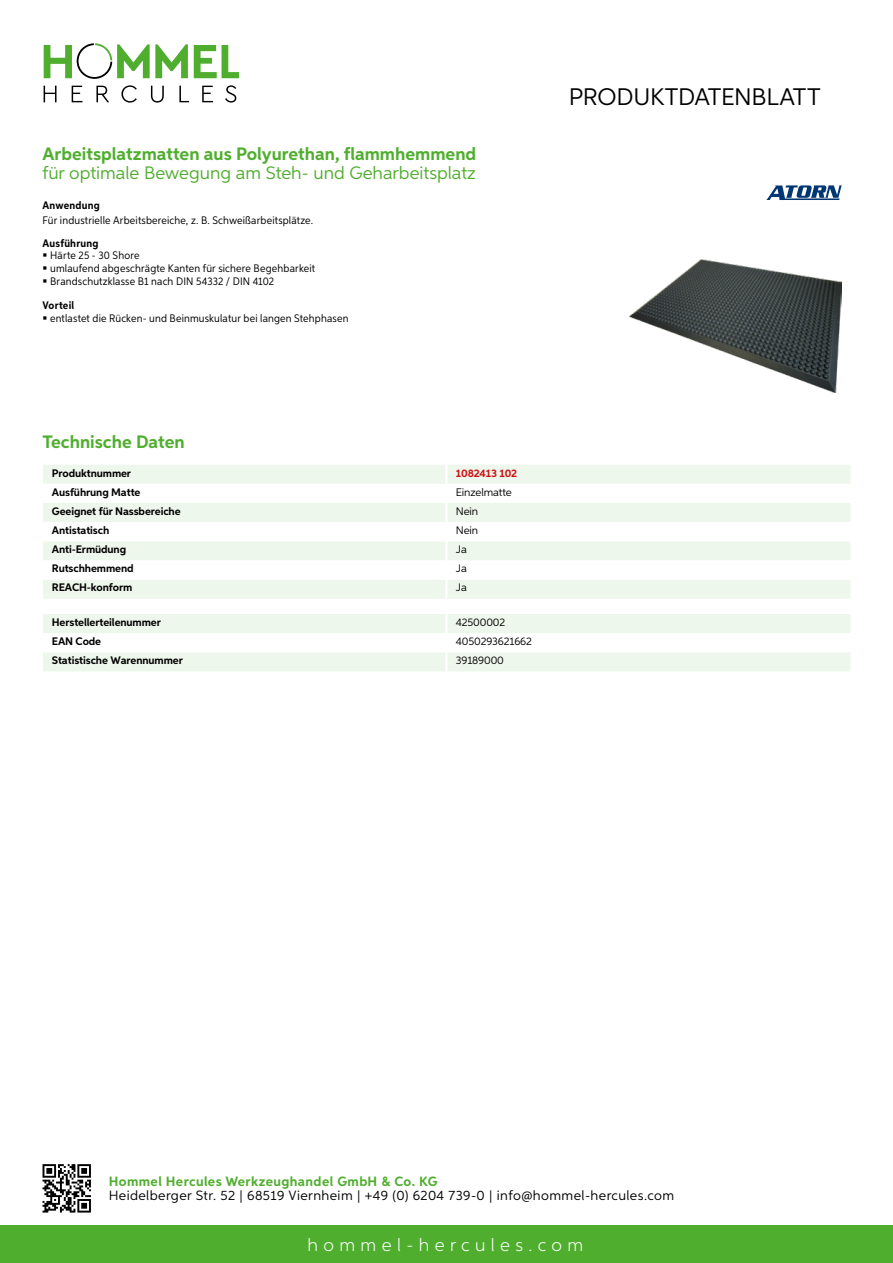
<style>
.page{position:relative;width:893px;height:1263px;background:#fff}
.page>*{position:absolute;margin:0;border:0;box-sizing:border-box;transform-origin:0 0}
.t1{font:24px "Aspira";letter-spacing:-.01em;color:#000}
.t2{font:700 18px "Aspira";color:#50ae2f}
.t3{font:18px "Aspira";color:#50ae2f}
.t4{font:300 18px "Aspira";letter-spacing:.3em;color:#fff}
.t5{font:13.5px "Aspira";letter-spacing:.03em;color:#000}
.t6{font:700 13.5px "Aspira";letter-spacing:.03em;color:#50ae2f}
.t7{font:10.95px/12.8px "Aspira Nar";letter-spacing:.015em;color:#000}
.t8{font:700 10.95px "Aspira";letter-spacing:-.01em;color:#000}
.t9{font:10.95px "Aspira";letter-spacing:-.01em;color:#000}
.t10{font:700 10.95px "Aspira Nar";letter-spacing:.02em;color:#000}
.t11{font:700 10.95px "Aspira";letter-spacing:-.01em;color:#cd1013}
</style>
<div class="page">
<div style="left:0;top:1226px;width:893px;height:37px;background:#50ae2f"></div>
<svg style="left:43px;top:1164px;width:48px;height:48px"></svg>
<svg style="left:194px;top:45px;width:45px;height:33px"></svg>
<svg style="left:44px;top:43px;width:144px;height:36px"></svg>
<svg style="left:44px;top:86px;width:13px;height:16px"></svg>
<svg style="left:72px;top:86px;width:10px;height:16px"></svg>
<svg style="left:96px;top:86px;width:13px;height:16px"></svg>
<svg style="left:121px;top:85px;width:16px;height:18px"></svg>
<svg style="left:151px;top:86px;width:13px;height:17px"></svg>
<svg style="left:179px;top:86px;width:10px;height:16px"></svg>
<svg style="left:202px;top:86px;width:11px;height:16px"></svg>
<svg style="left:225px;top:85px;width:11px;height:18px"></svg>
<div style="left:43px;top:465px;width:807px;height:134px;background:#eef7eb"></div>
<svg style="left:43px;top:484px;width:807px;height:95px"></svg>
<hr style="left:445px;top:465px;width:3px;height:19px;background:#fff">
<hr style="left:445px;top:484px;width:3px;height:19px;background:#fff">
<hr style="left:445px;top:503px;width:3px;height:19px;background:#fff">
<hr style="left:445px;top:522px;width:3px;height:19px;background:#fff">
<hr style="left:445px;top:541px;width:3px;height:19px;background:#fff">
<hr style="left:445px;top:560px;width:3px;height:19px;background:#fff">
<hr style="left:445px;top:579px;width:3px;height:20px;background:#fff">
<svg style="left:43px;top:614px;width:807px;height:57px"></svg>
<hr style="left:445px;top:652px;width:3px;height:19px;background:#fff">
<img style="left:629px;top:259px;width:213px;height:133px">
<svg style="left:766px;top:185px;width:76px;height:15px"></svg>
<h2 class="t2" style="left:43px;top:142px;width:435px">Arbeitsplatzmatten aus Polyurethan, flammhemmend</h2>
<h2 class="t3" style="left:43px;top:162px;width:435px">für optimale Bewegung am Steh- und Geharbeitsplatz</h2>
<p class="t10" style="left:43px;top:199px;width:59px">Anwendung</p>
<p class="t7" style="left:43px;top:214px;width:272px">Für industrielle Arbeitsbereiche, z. B. Schweißarbeitsplätze.</p>
<p class="t10" style="left:43px;top:236px;width:58px">Ausführung</p>
<p class="t7" style="left:50px;top:249px;width:266px">Härte 25 - 30 Shore<br>umlaufend abgeschrägte Kanten für sichere Begehbarkeit<br>Brandschutzklasse B1 nach DIN 54332 / DIN 4102</p>
<p class="t10" style="left:43px;top:299px;width:33px">Vorteil</p>
<p class="t7" style="left:50px;top:312px;width:300px">entlastet die Rücken- und Beinmuskulatur bei langen Stehphasen</p>
<h1 class="t1" style="left:569px;top:82px;width:253px">Produktdatenblatt</h1>
<h2 class="t2" style="left:43px;top:430px;width:144px">Technische Daten</h2>
<p class="t8" style="left:52px;top:466px;width:81px">Produktnummer</p>
<p class="t11" style="left:456px;top:466px;width:63px">1082413 102</p>
<p class="t8" style="left:52px;top:485px;width:90px">Ausführung Matte</p>
<p class="t9" style="left:456px;top:485px;width:57px">Einzelmatte</p>
<p class="t8" style="left:52px;top:504px;width:130px">Geeignet für Nassbereiche</p>
<p class="t9" style="left:456px;top:504px;width:24px">Nein</p>
<p class="t8" style="left:52px;top:523px;width:59px">Antistatisch</p>
<p class="t9" style="left:456px;top:524px;width:24px">Nein</p>
<p class="t8" style="left:52px;top:543px;width:76px">Anti-Ermüdung</p>
<p class="t9" style="left:456px;top:543px;width:13px">Ja</p>
<p class="t8" style="left:52px;top:562px;width:83px">Rutschhemmend</p>
<p class="t9" style="left:456px;top:562px;width:13px">Ja</p>
<p class="t8" style="left:52px;top:581px;width:82px">REACH-konform</p>
<p class="t9" style="left:456px;top:581px;width:13px">Ja</p>
<p class="t8" style="left:52px;top:615px;width:111px">Herstellerteilenummer</p>
<p class="t9" style="left:456px;top:615px;width:51px">42500002</p>
<p class="t8" style="left:52px;top:635px;width:51px">EAN Code</p>
<p class="t9" style="left:456px;top:635px;width:78px">4050293621662</p>
<p class="t8" style="left:52px;top:654px;width:132px">Statistische Warennummer</p>
<p class="t9" style="left:456px;top:654px;width:50px">39189000</p>
<p class="t6" style="left:109px;top:1172px;width:330px">Hommel Hercules Werkzeughandel GmbH &amp; Co. KG</p>
<p class="t5" style="left:109px;top:1187px;width:567px">Heidelberger Str. 52 | 68519 Viernheim | +49 (0) 6204 739-0 | info@hommel-hercules.com</p>
<h2 class="t4" style="left:307px;top:1234px;width:277px">hommel-hercules.com</h2>
</div>
